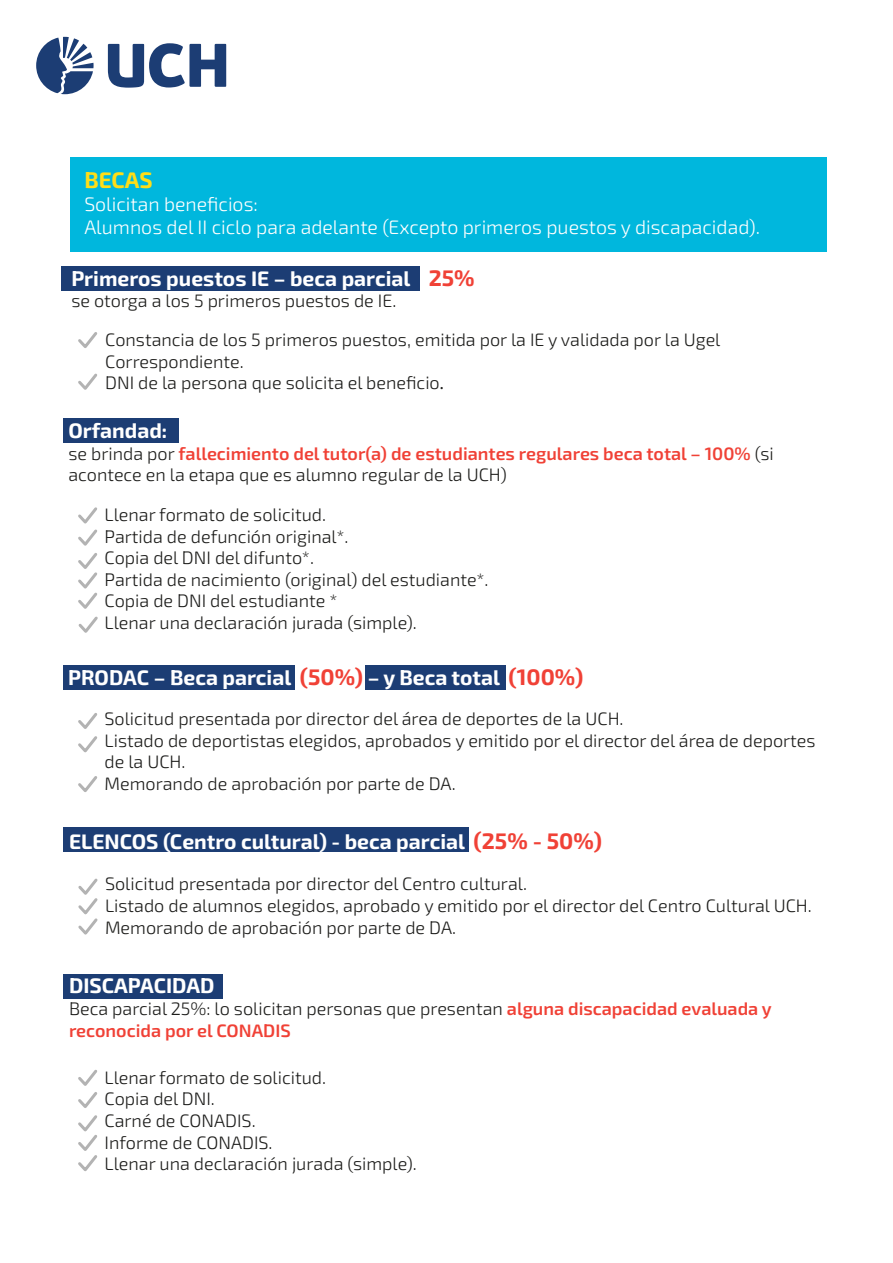
<style>
.page{position:relative;width:893px;height:1263px;background:#fff}
.page>*{position:absolute;margin:0;border:0;box-sizing:border-box;transform-origin:0 0}
.t1{font:700 22.5px "Exo 2";color:#ffde17}
.t2{font:700 21px "Exo 2";color:#fff}
.t3{font:300 19.5px/23.4px "Exo 2";color:#fff}
.t4{font:300 18px/21.6px "Exo 2";color:#1d1d1b}
.t5{font:600 18px/21.6px "Exo 2";color:#f04136}
.s1{font-size:22.5px;color:#f04136}
.s2{font-family:"Myriad Pro";font-weight:400}
.s3{font-weight:300;color:#1d1d1b}
</style>
<div class="page">
<div style="left:63px;top:419px;width:115px;height:24px;background:#1c3d74"></div>
<div style="left:63px;top:665px;width:231px;height:24px;background:#1c3d74"></div>
<div style="left:63px;top:828px;width:405px;height:24px;background:#1c3d74"></div>
<div style="left:63px;top:974px;width:160px;height:24px;background:#1c3d74"></div>
<div style="left:366px;top:665px;width:140px;height:24px;background:#1c3d74"></div>
<div style="left:61px;top:266px;width:359px;height:25px;background:#1c3d74"></div>
<svg style="left:36px;top:37px;width:58px;height:57px"></svg>
<svg style="left:108px;top:43px;width:118px;height:45px"></svg>
<div style="left:70px;top:158px;width:756px;height:94px;background:#00b7dd"></div>
<svg style="left:78px;top:713px;width:20px;height:40px"></svg>
<svg style="left:78px;top:776px;width:20px;height:16px"></svg>
<svg style="left:78px;top:878px;width:20px;height:57px"></svg>
<svg style="left:78px;top:1069px;width:20px;height:103px"></svg>
<svg style="left:78px;top:332px;width:20px;height:16px"></svg>
<svg style="left:78px;top:373px;width:19px;height:17px"></svg>
<svg style="left:78px;top:507px;width:20px;height:126px"></svg>
<p class="t1" style="left:84px;top:164px;width:70px">BECAS</p>
<p class="t3" style="left:84px;top:192px;width:677px">Solicitan beneficios:<br>Alumnos del II ciclo para adelante (Excepto primeros puestos y discapacidad).</p>
<p class="t2" style="left:71px;top:264px;width:405px">Primeros puestos IE – beca parcial <span class="s1">25%</span></p>
<p class="t4" style="left:71px;top:290px;width:327px">se otorga a los 5 primeros puestos de IE.</p>
<p class="t4" style="left:105px;top:328px;width:617px">Constancia de los 5 primeros puestos, emitida por la IE y validada por la Ugel<br>Correspondiente.<br>DNI de la persona que solicita el beneficio<span class="s2">.</span></p>
<p class="t2" style="left:68px;top:416px;width:100px">Orfandad:</p>
<p class="t5" style="left:68px;top:442px;width:707px"><span class="s3">se brinda por</span> fallecimiento del tutor(a) de estudiantes regulares beca total – 100% <span class="s3">(si acontece en la etapa que es alumno regular de la UCH)</span></p>
<p class="t4" style="left:105px;top:503px;width:386px">Llenar formato de solicitud.<br>Partida de defunción original*.<br>Copia del DNI del difunto*.<br>Partida de nacimiento (original) del estudiante*.<br>Copia de DNI del estudiante *<br>Llenar una declaración jurada (simple).</p>
<p class="t2" style="left:68px;top:663px;width:517px">PRODAC – Beca parcial <span class="s1">(50%)</span> – y Beca total <span class="s1">(100%)</span></p>
<p class="t4" style="left:105px;top:707px;width:713px">Solicitud presentada por director del área de deportes de la UCH.<br>Listado de deportistas elegidos, aprobados y emitido por el director del área de deportes de la UCH.<br>Memorando de aprobación por parte de DA.</p>
<p class="t2" style="left:69px;top:827px;width:534px">ELENCOS (Centro cultural) - beca parcial <span class="s1">(25% - 50%)</span></p>
<p class="t4" style="left:105px;top:872px;width:708px">Solicitud presentada por director del Centro cultural.<br>Listado de alumnos elegidos, aprobado y emitido por el director del Centro Cultural UCH.<br>Memorando de aprobación por parte de DA.</p>
<p class="t2" style="left:69px;top:971px;width:147px">DISCAPACIDAD</p>
<p class="t5" style="left:69px;top:997px;width:704px"><span class="s3">Beca parcial 25%: lo solicitan personas que presentan</span> alguna discapacidad evaluada y reconocida por el CONADIS</p>
<p class="t4" style="left:105px;top:1066px;width:314px">Llenar formato de solicitud.<br>Copia del DNI.<br>Carné de CONADIS.<br>Informe de CONADIS.<br>Llenar una declaración jurada (simple).</p>
</div>
